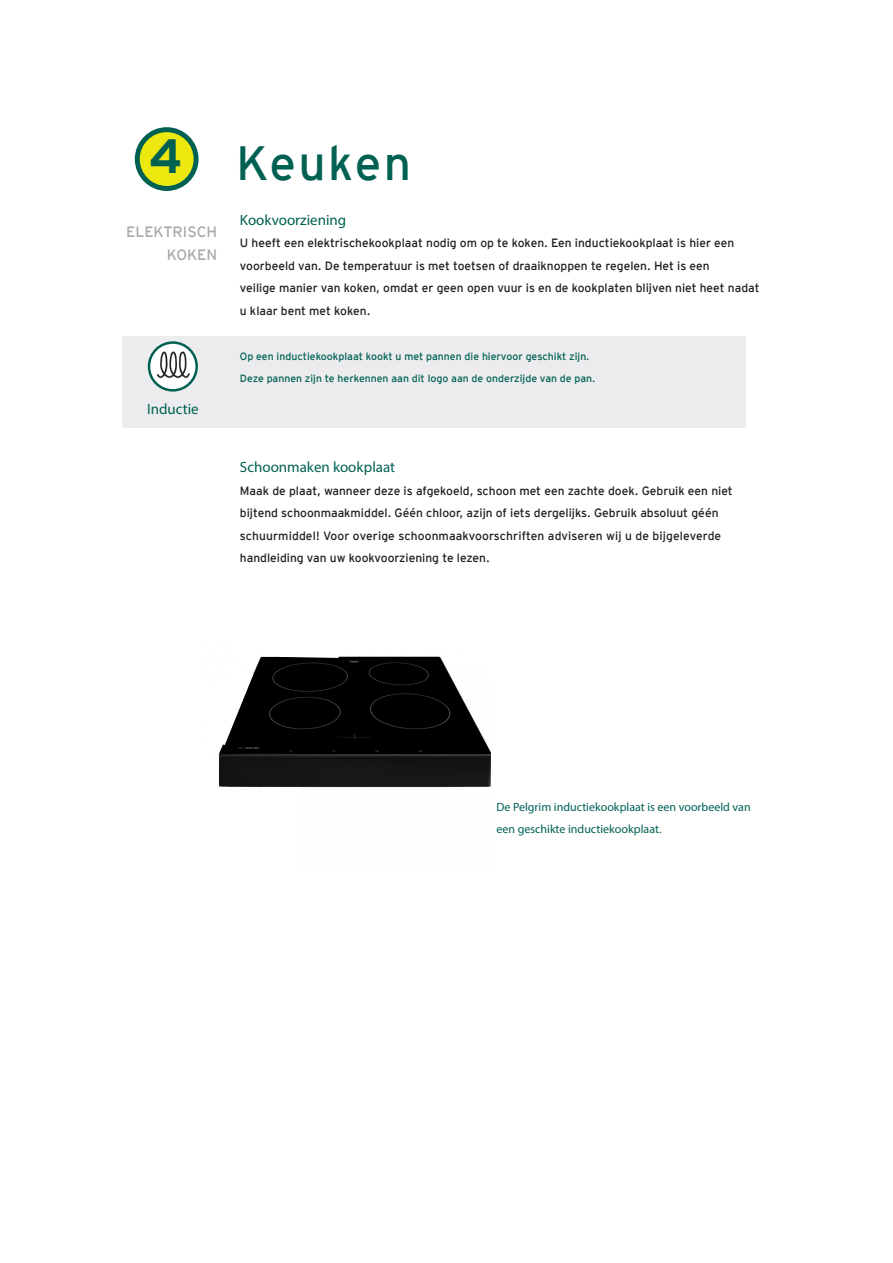
<style>
.page{position:relative;width:893px;height:1263px;background:#fff}
.page>*{position:absolute;margin:0;border:0;box-sizing:border-box;transform-origin:0 0}
.t1{font:48px "Interstate Mono";letter-spacing:.05em;color:#006153}
.t2{font:700 48px "Interstate";color:#006153}
.Paragraafkop{font:15px "Myriad Pro";color:#006153}
.Tussenkop{font:15px "Interstate Mono";color:#a8a9ad}
.Inspringende_broodte{font:12px "Interstate Mono";color:#231f20}
.Inspringende_broodte-2{font:12px/22.5px "Myriad Pro";color:#006153}
.Inspringende_broodte-3{font:10.5px "Interstate Mono";color:#006153}
</style>
<div class="page">
<svg style="left:135px;top:127px;width:64px;height:64px"></svg>
<div style="left:143px;top:135px;width:47px;height:48px;background:#ece810;border-radius:50%"></div>
<div style="left:140px;top:132px;width:54px;height:54px;border:6px solid #ece810;border-radius:50%"></div>
<div style="left:122px;top:336px;width:624px;height:92px;background:#ececee"></div>
<svg style="left:149px;top:343px;width:48px;height:47px"></svg>
<img style="left:156px;top:351px;width:34px;height:27px">
<div style="left:148px;top:341px;width:50px;height:51px;border:2px solid #006153;border-radius:50%"></div>
<img style="left:218px;top:656px;width:273px;height:132px">
<div style="left:192px;top:787px;width:108px;height:96px;background:#fff"></div>
<div style="left:179px;top:756px;width:40px;height:40px;background:#fff"></div>
<svg style="left:218px;top:666px;width:35px;height:79px"></svg>
<svg style="left:262px;top:656px;width:77px;height:2px"></svg>
<p class="t2" style="left:149px;top:129px;width:35px">4</p>
<p class="t1" style="left:236px;top:136px;width:176px">Keuken</p>
<p class="Paragraafkop" style="left:240px;top:210px;width:108px">Kookvoorziening</p>
<p class="Inspringende_broodte" style="left:240px;top:236px;width:496px">U heeft een elektrischekookplaat nodig om op te koken. Een inductiekookplaat is hier een</p>
<p class="Inspringende_broodte" style="left:240px;top:259px;width:471px">voorbeeld van. De temperatuur is met toetsen of draaiknoppen te regelen. Het is een</p>
<p class="Inspringende_broodte" style="left:240px;top:281px;width:521px">veilige manier van koken, omdat er geen open vuur is en de kookplaten blijven niet heet nadat</p>
<p class="Inspringende_broodte" style="left:240px;top:304px;width:132px">u klaar bent met koken.</p>
<p class="Inspringende_broodte-3" style="left:240px;top:350px;width:351px">Op een inductiekookplaat kookt u met pannen die hiervoor geschikt zijn.</p>
<p class="Inspringende_broodte-3" style="left:240px;top:372px;width:357px">Deze pannen zijn te herkennen aan dit logo aan de onderzijde van de pan.</p>
<p class="Tussenkop" style="left:126px;top:224px;width:92px">ELEKTRISCH</p>
<p class="Tussenkop" style="left:167px;top:246px;width:52px">KOKEN</p>
<p class="Paragraafkop" style="left:147px;top:400px;width:53px">Inductie</p>
<p class="Paragraafkop" style="left:240px;top:458px;width:157px">Schoonmaken kookplaat</p>
<p class="Inspringende_broodte" style="left:240px;top:484px;width:494px">Maak de plaat, wanneer deze is afgekoeld, schoon met een zachte doek. Gebruik een niet</p>
<p class="Inspringende_broodte" style="left:240px;top:506px;width:480px">bijtend schoonmaakmiddel. Géén chloor, azijn of iets dergelijks. Gebruik absoluut géén</p>
<p class="Inspringende_broodte" style="left:240px;top:529px;width:483px">schuurmiddel! Voor overige schoonmaakvoorschriften adviseren wij u de bijgeleverde</p>
<p class="Inspringende_broodte" style="left:240px;top:551px;width:251px">handleiding van uw kookvoorziening te lezen.</p>
<p class="Inspringende_broodte-2" style="left:496px;top:795px;width:256px">De Pelgrim inductiekookplaat is een voorbeeld van een geschikte inductiekookplaat.</p>
</div>
